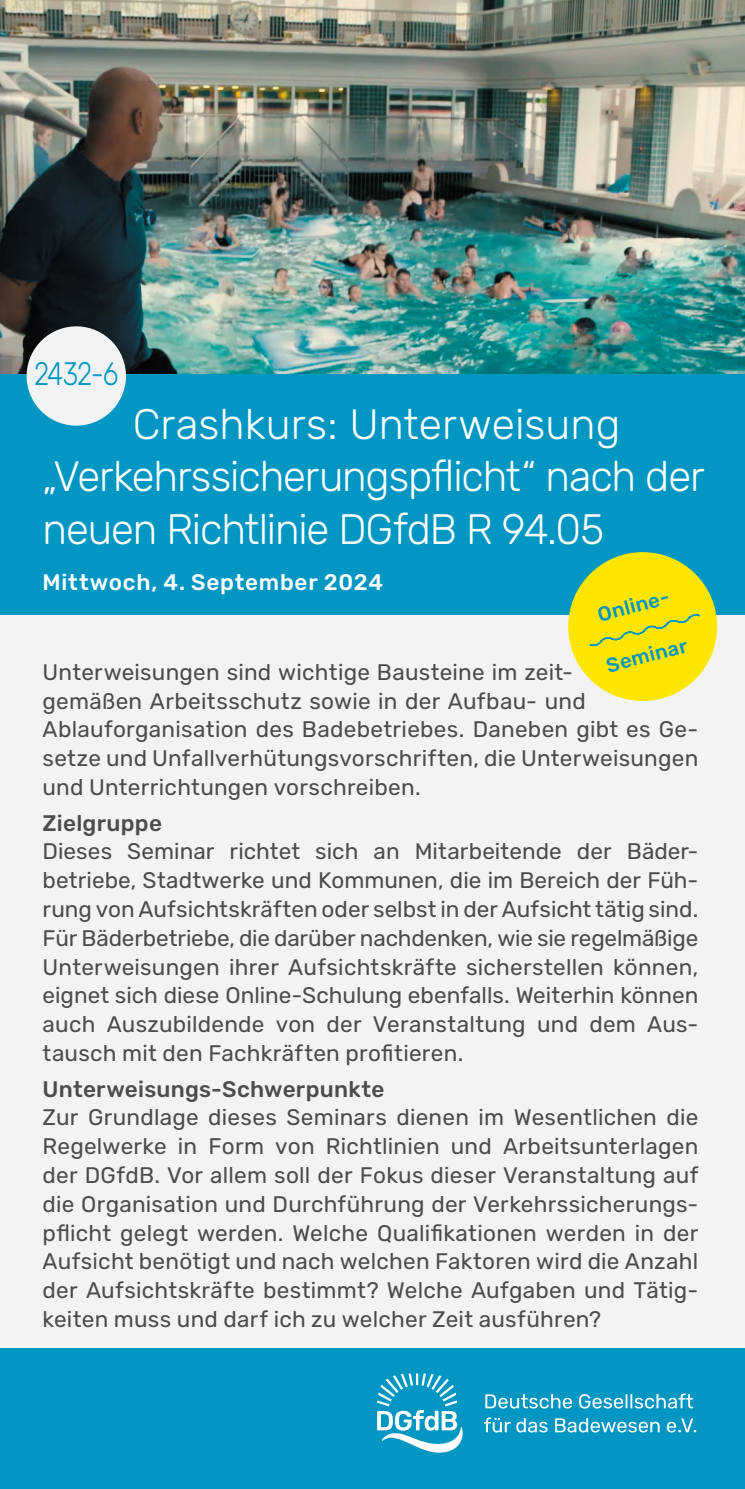
<style>
.page{position:relative;width:745px;height:1489px;background:#fff}
.page>*{position:absolute;margin:0;border:0;box-sizing:border-box;transform-origin:0 0}
.t1{font:300 42.5px/52.5px "Rubik";letter-spacing:-.025em;color:#fff}
.t2{font:300 32.5px "Rubik";color:#0197c2;scale:.83 1}
.t3{font:22.5px/28.8px "Rubik";letter-spacing:.01em;color:#4b4c4d;text-align:justify}
.t4{font:500 22.5px "Rubik";letter-spacing:.01em;color:#4b4c4d}
.t5{font:500 22.5px "Rubik";letter-spacing:.035em;color:#fff}
.t6{font:500 20.25px "Rubik";color:#0197c2}
</style>
<div class="page">
<div style="left:0;top:615px;width:744px;height:873px;background:#f2f3f4"></div>
<img style="left:0;top:0;width:744px;height:374px">
<div style="left:0;top:374px;width:744px;height:241px;background:#0197c2"></div>
<div style="left:567px;top:552px;width:149px;height:149px;background:#ffe601;border-radius:50%"></div>
<svg style="left:589px;top:614px;width:111px;height:33px"></svg>
<svg style="left:21px;top:321px;width:110px;height:105px"></svg>
<div style="left:0;top:1347px;width:744px;height:141px;background:#0197c2"></div>
<svg style="left:377px;top:1373px;width:86px;height:79px"></svg>
<svg style="left:485px;top:1394px;width:86px;height:14px"></svg>
<svg style="left:579px;top:1393px;width:113px;height:15px"></svg>
<svg style="left:484px;top:1417px;width:26px;height:15px"></svg>
<svg style="left:516px;top:1418px;width:31px;height:14px"></svg>
<svg style="left:555px;top:1418px;width:104px;height:14px"></svg>
<svg style="left:666px;top:1418px;width:29px;height:14px"></svg>
<h2 class="t2" style="left:34px;top:356px;width:103px">2432-6</h2>
<h1 class="t1" style="left:43px;top:398px;width:663px;text-indent:90px">Crashkurs: Unterweisung „Verkehrssicherungspflicht“ nach der neuen Richtlinie DGfdB R 94.05</h1>
<p class="t5" style="left:43px;top:569px;width:342px">Mittwoch, 4. September 2024</p>
<p class="t6" style="left:594px;top:604px;width:75px;rotate:-15deg">Online-</p>
<p class="t6" style="left:603px;top:654px;width:84px;rotate:-15deg">Seminar</p>
<p class="t3" style="left:43px;top:687px;width:657px;text-align:left">gemäßen Arbeitsschutz sowie in der Aufbau- und Ablauforganisation des Badebetriebes. Daneben gibt es Ge&shy;setze und Unfallverhütungsvorschriften, die Unterweisungen und Unterrichtungen vorschreiben.</p>
<p class="t4" style="left:43px;top:810px;width:121px">Zielgruppe</p>
<p class="t3" style="left:43px;top:837px;width:657px">Dieses Seminar richtet sich an Mitarbeitende der Bäder&shy;betriebe, Stadtwerke und Kommunen, die im Bereich der Füh&shy;rung von Aufsichtskräften oder selbst in der Aufsicht tätig sind.<br>Für Bäderbetriebe, die darüber nachdenken, wie sie regelmäßige Unterweisungen ihrer Aufsichtskräfte sicherstellen können, eignet sich diese Online-Schulung ebenfalls. Weiterhin können auch Auszubildende von der Veranstaltung und dem Aus&shy;tausch mit den Fachkräften profitieren.</p>
<p class="t4" style="left:43px;top:1075px;width:343px">Unterweisungs-Schwerpunkte</p>
<p class="t3" style="left:43px;top:1103px;width:657px">Zur Grundlage dieses Seminars dienen im Wesentlichen die Regelwerke in Form von Richtlinien und Arbeitsunterlagen der DGfdB. Vor allem soll der Fokus dieser Veranstaltung auf die Organisation und Durchführung der Verkehrssicherungs&shy;pflicht gelegt werden. Welche Qualifikationen werden in der Aufsicht benötigt und nach welchen Faktoren wird die Anzahl der Aufsichtskräfte bestimmt? Welche Aufgaben und Tätig&shy;keiten muss und darf ich zu welcher Zeit ausführen?</p>
<p class="t3" style="left:43px;top:658px;width:531px">Unterweisungen sind wichtige Bausteine im zeit-</p>
</div>
